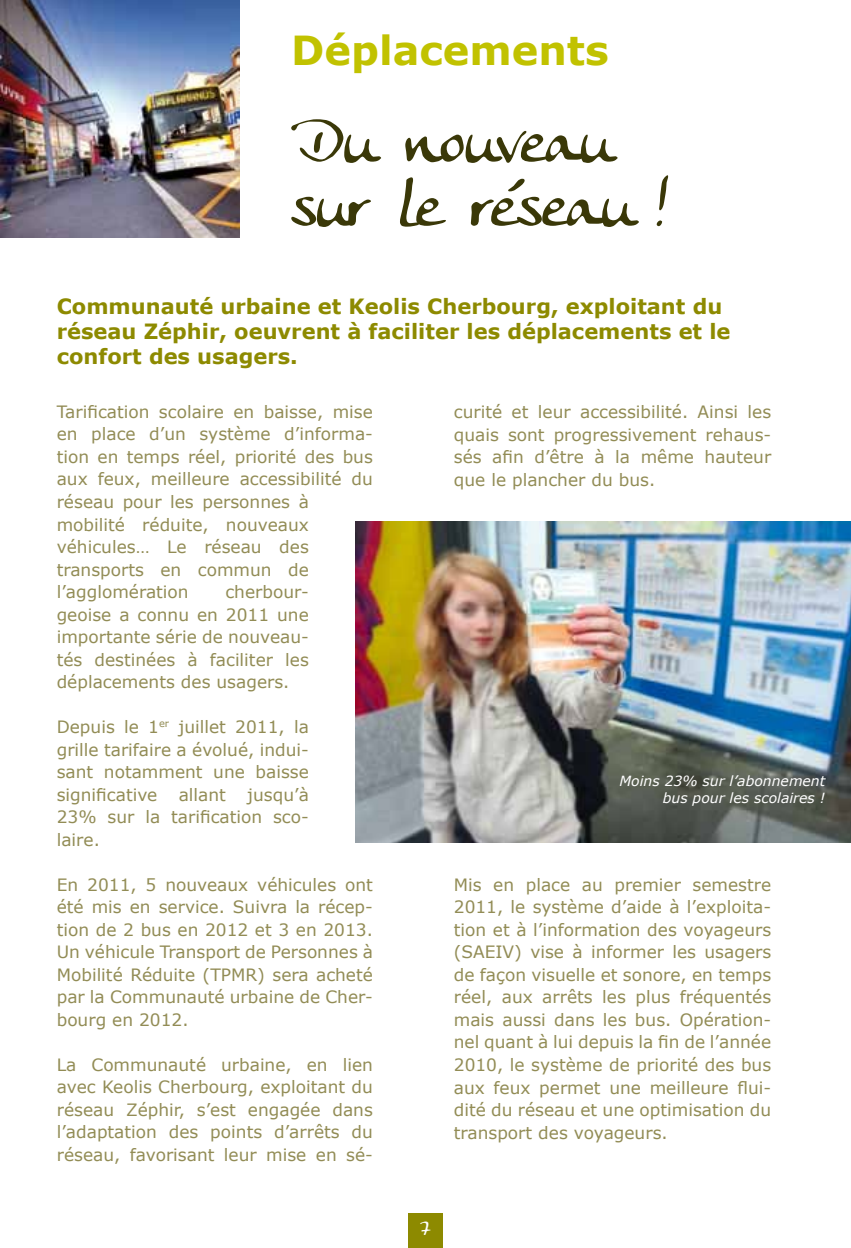
<style>
.page{position:relative;width:851px;height:1248px;background:#fff}
.page>*{position:absolute;margin:0;border:0;box-sizing:border-box;transform-origin:0 0}
.t1{font:60px/64px "Anke Calligraphic FG";color:#3a3808}
.t2{font:700 40px "Verdana";color:#c1c200}
.t3{font:700 21px/25.2px "Verdana";color:#8d8a00}
.t4{font:20px "Anke Calligraphic FG";color:#fff}
.t5{font:17px/22.6px "Verdana";color:#928c55;text-align:justify}
.t6{font:italic 14px/16.8px "Verdana";color:#fff;text-align:right}
</style>
<div class="page">
<div style="left:408px;top:1213px;width:34px;height:34px;background:#8d8a00"></div>
<img style="left:0;top:0;width:239px;height:238px">
<img style="left:355px;top:522px;width:495px;height:320px">
<h2 class="t2" style="left:291px;top:22px;width:319px">Déplacements</h2>
<h1 class="t1" style="left:291px;top:109px;width:379px">Du nouveau sur le réseau !</h1>
<p class="t3" style="left:57px;top:293px;width:675px">Communauté urbaine et Keolis Cherbourg, exploitant du réseau Zéphir, oeuvrent à faciliter les déplacements et le confort des usagers.</p>
<p class="t5" style="left:57px;top:400px;width:318px;text-align:left">Tarification scolaire en baisse, mise en place d’un système d’informa&shy;tion en temps réel, priorité des bus aux feux, meilleure accessibilité du réseau pour les personnes à mobilité réduite, nouveaux véhicules… Le réseau des transports en commun de l’agglomération</p>
<p class="t5" style="left:57px;top:580px;width:253px;text-indent:169px">cherbour&shy;geoise a connu en 2011 une importante série de nouveau&shy;tés destinées à faciliter les déplacements des usagers.</p>
<p class="t5" style="left:57px;top:715px;width:254px">Depuis le 1<sup>er</sup> juillet 2011, la grille tarifaire a évolué, indui&shy;sant notamment une baisse significative</p>
<p class="t5" style="left:57px;top:783px;width:254px;text-indent:190px">jusqu’à 23% sur la tarification sco&shy;laire.</p>
<p class="t5" style="left:57px;top:873px;width:318px">En 2011, 5 nouveaux véhicules ont été mis en service. Suivra la récep&shy;tion de 2 bus en 2012 et 3 en 2013.<br>Un véhicule Transport de Personnes à Mobilité Réduite (TPMR) sera acheté par la Communauté urbaine de Cher&shy;bourg en 2012.</p>
<p class="t5" style="left:57px;top:1053px;width:318px">La Communauté urbaine, en lien avec Keolis Cherbourg, exploitant du réseau Zéphir, s’est engagée dans l’adaptation des points d’arrêts du réseau, favorisant leur mise en sé-</p>
<p class="t5" style="left:179px;top:783px;width:49px">allant</p>
<p class="t5" style="left:454px;top:400px;width:319px">curité et leur accessibilité. Ainsi les quais sont progressivement rehaus&shy;sés afin d’être à la même hauteur que le plancher du bus.</p>
<p class="t6" style="left:619px;top:772px;width:207px">Moins 23% sur l’abonnement bus pour les scolaires !</p>
<p class="t5" style="left:454px;top:873px;width:319px">Mis en place au premier semestre 2011, le système d’aide à l’exploita&shy;tion et à l’information des voyageurs (SAEIV) vise à informer les usagers de façon visuelle et sonore, en temps réel, aux arrêts les plus fréquentés mais aussi dans les bus. Opération&shy;nel quant à lui depuis la fin de l’année 2010, le système de priorité des bus aux feux permet une meilleure flui&shy;dité du réseau et une optimisation du transport des voyageurs.</p>
<p class="t4" style="left:420px;top:1216px;width:12px">7</p>
</div>
